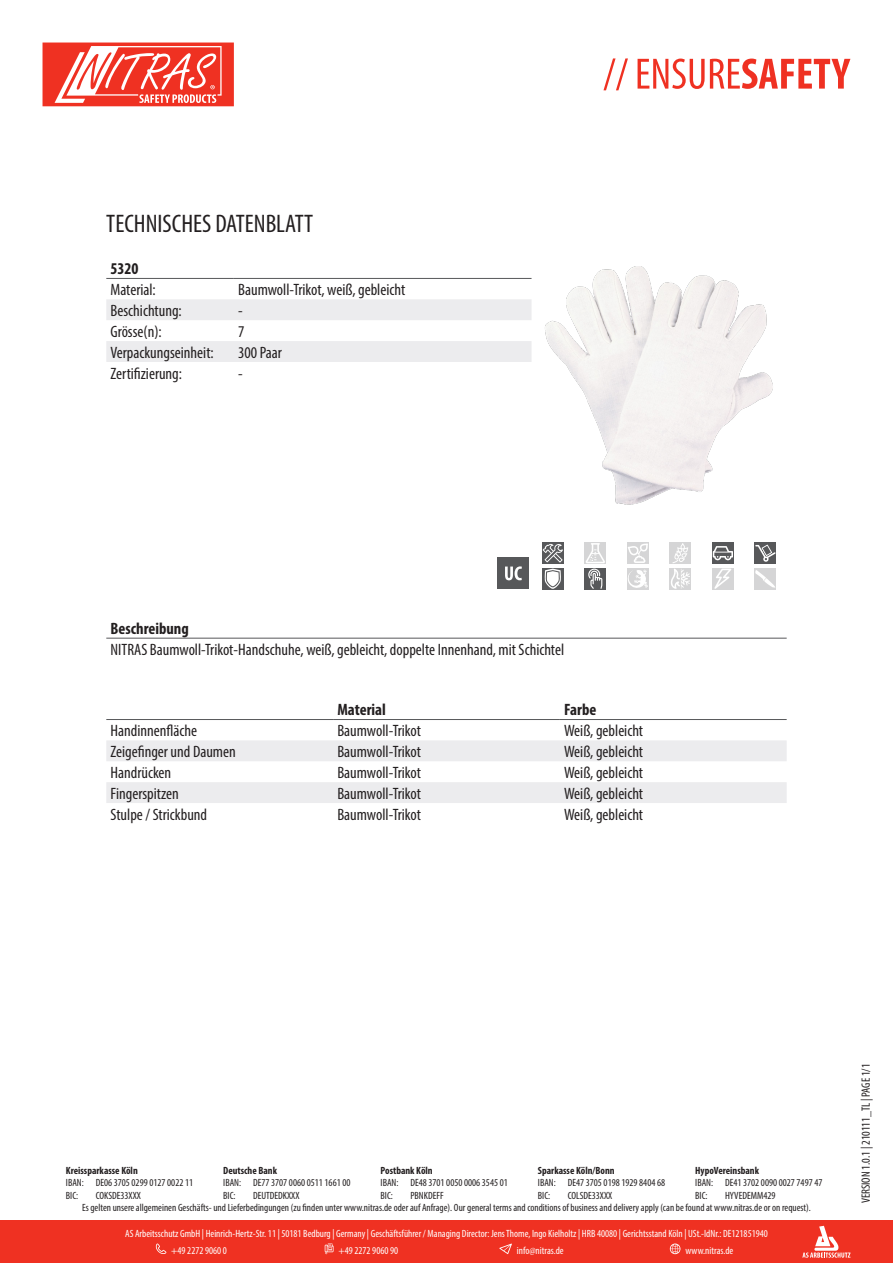
<style>
.page{position:relative;width:893px;height:1263px;background:#fff}
.page>*{position:absolute;margin:0;border:0;box-sizing:border-box;transform-origin:0 0}
.t1{font:condensed 25.5px "Myriad Pro";color:#231f20}
.t2{font:condensed 16.5px "Myriad Pro";color:#231f20}
.t3{font:700 condensed 16.5px "Myriad Pro";color:#231f20}
.t4{font:condensed 12px "Myriad Pro";color:#231f20}
.t5{font:condensed 10.5px/12.6px "Myriad Pro";color:#231f20}
.t6{font:condensed 10.5px/17px "Myriad Pro";color:#fff}
.t7{font:700 condensed 10.5px "Myriad Pro";color:#231f20}
</style>
<div class="page">
<svg style="left:603px;top:58px;width:247px;height:32px"></svg>
<svg style="left:43px;top:43px;width:191px;height:63px"></svg>
<div style="left:0;top:1220px;width:893px;height:43px;background:#ef3122"></div>
<svg style="left:802px;top:1226px;width:48px;height:32px"></svg>
<svg style="left:156px;top:1243px;width:10px;height:11px"></svg>
<svg style="left:325px;top:1243px;width:9px;height:11px"></svg>
<svg style="left:499px;top:1243px;width:13px;height:11px"></svg>
<svg style="left:670px;top:1243px;width:10px;height:11px"></svg>
<svg style="left:106px;top:299px;width:425px;height:63px"></svg>
<hr style="left:106px;top:278px;width:128px;height:1px;background:#57585a">
<hr style="left:234px;top:278px;width:297px;height:1px;background:#57585a">
<img style="left:531px;top:266px;width:242px;height:239px">
<div style="left:497px;top:557px;width:32px;height:32px;background:#57585a"></div>
<svg style="left:505px;top:566px;width:17px;height:14px"></svg>
<div style="left:542px;top:542px;width:21px;height:22px;background:#57585a"></div>
<svg style="left:543px;top:544px;width:20px;height:18px"></svg>
<div style="left:585px;top:542px;width:21px;height:22px;background:#d5d5d6"></div>
<svg style="left:586px;top:543px;width:19px;height:20px"></svg>
<div style="left:627px;top:542px;width:21px;height:22px;background:#d5d5d6"></div>
<svg style="left:628px;top:543px;width:20px;height:20px"></svg>
<div style="left:670px;top:542px;width:21px;height:22px;background:#d5d5d6"></div>
<div style="left:712px;top:542px;width:21px;height:22px;background:#57585a"></div>
<svg style="left:713px;top:546px;width:20px;height:14px"></svg>
<div style="left:755px;top:542px;width:21px;height:22px;background:#57585a"></div>
<svg style="left:755px;top:545px;width:21px;height:17px"></svg>
<div style="left:542px;top:568px;width:21px;height:21px;background:#57585a"></div>
<svg style="left:544px;top:569px;width:17px;height:20px"></svg>
<div style="left:585px;top:568px;width:21px;height:21px;background:#57585a"></div>
<svg style="left:588px;top:569px;width:14px;height:20px"></svg>
<div style="left:627px;top:568px;width:21px;height:21px;background:#d5d5d6"></div>
<svg style="left:628px;top:569px;width:20px;height:19px"></svg>
<div style="left:670px;top:568px;width:21px;height:21px;background:#d5d5d6"></div>
<svg style="left:671px;top:543px;width:19px;height:46px"></svg>
<div style="left:712px;top:568px;width:21px;height:21px;background:#d5d5d6"></div>
<svg style="left:714px;top:569px;width:17px;height:20px"></svg>
<div style="left:755px;top:568px;width:21px;height:21px;background:#d5d5d6"></div>
<svg style="left:755px;top:570px;width:20px;height:18px"></svg>
<hr style="left:106px;top:638px;width:681px;height:1px;background:#57585a">
<svg style="left:106px;top:740px;width:681px;height:63px"></svg>
<hr style="left:106px;top:719px;width:227px;height:1px;background:#57585a">
<hr style="left:333px;top:719px;width:227px;height:1px;background:#57585a">
<hr style="left:560px;top:719px;width:227px;height:1px;background:#57585a">
<p class="t1" style="left:106px;top:208px;width:208px">TECHNISCHES DATENBLATT</p>
<p class="t3" style="left:111px;top:258px;width:30px">5320</p>
<p class="t2" style="left:111px;top:280px;width:47px">Material:</p>
<p class="t2" style="left:238px;top:280px;width:169px">Baumwoll-Trikot, weiß, gebleicht</p>
<p class="t2" style="left:111px;top:300px;width:73px">Beschichtung:</p>
<p class="t2" style="left:238px;top:300px;width:6px">-</p>
<p class="t2" style="left:111px;top:321px;width:53px">Grösse(n):</p>
<p class="t2" style="left:238px;top:321px;width:8px">7</p>
<p class="t2" style="left:111px;top:342px;width:105px">Verpackungseinheit:</p>
<p class="t2" style="left:238px;top:342px;width:45px">300 Paar</p>
<p class="t2" style="left:111px;top:363px;width:73px">Zertifizierung:</p>
<p class="t2" style="left:238px;top:363px;width:6px">-</p>
<p class="t3" style="left:111px;top:618px;width:80px">Beschreibung</p>
<p class="t2" style="left:111px;top:639px;width:455px">NITRAS Baumwoll-Trikot-Handschuhe, weiß, gebleicht, doppelte Innenhand, mit Schichtel</p>
<p class="t3" style="left:337px;top:699px;width:50px">Material</p>
<p class="t3" style="left:564px;top:699px;width:34px">Farbe</p>
<p class="t2" style="left:111px;top:721px;width:88px">Handinnenfläche</p>
<p class="t2" style="left:337px;top:721px;width:85px">Baumwoll-Trikot</p>
<p class="t2" style="left:564px;top:721px;width:80px">Weiß, gebleicht</p>
<p class="t2" style="left:111px;top:742px;width:127px">Zeigefinger und Daumen</p>
<p class="t2" style="left:337px;top:742px;width:85px">Baumwoll-Trikot</p>
<p class="t2" style="left:564px;top:742px;width:80px">Weiß, gebleicht</p>
<p class="t2" style="left:111px;top:762px;width:62px">Handrücken</p>
<p class="t2" style="left:337px;top:762px;width:85px">Baumwoll-Trikot</p>
<p class="t2" style="left:564px;top:762px;width:80px">Weiß, gebleicht</p>
<p class="t2" style="left:111px;top:783px;width:70px">Fingerspitzen</p>
<p class="t2" style="left:337px;top:783px;width:85px">Baumwoll-Trikot</p>
<p class="t2" style="left:564px;top:783px;width:80px">Weiß, gebleicht</p>
<p class="t2" style="left:111px;top:804px;width:98px">Stulpe / Strickbund</p>
<p class="t2" style="left:337px;top:804px;width:85px">Baumwoll-Trikot</p>
<p class="t2" style="left:564px;top:804px;width:80px">Weiß, gebleicht</p>
<p class="t7" style="left:66px;top:1164px;width:73px">Kreissparkasse Köln</p>
<p class="t7" style="left:223px;top:1164px;width:55px">Deutsche Bank</p>
<p class="t7" style="left:381px;top:1164px;width:54px">Postbank Köln</p>
<p class="t7" style="left:538px;top:1164px;width:78px">Sparkasse Köln/Bonn</p>
<p class="t7" style="left:695px;top:1164px;width:65px">HypoVereinsbank</p>
<p class="t5" style="left:66px;top:1176px;width:19px">IBAN:<br>BIC:</p>
<p class="t5" style="left:96px;top:1176px;width:99px">DE06 3705 0299 0127 0022 11<br>COKSDE33XXX</p>
<p class="t5" style="left:223px;top:1176px;width:19px">IBAN:<br>BIC:</p>
<p class="t5" style="left:253px;top:1176px;width:99px">DE77 3707 0060 0511 1661 00<br>DEUTDEDKXXX</p>
<p class="t5" style="left:381px;top:1176px;width:19px">IBAN:<br>BIC:</p>
<p class="t5" style="left:410px;top:1176px;width:99px">DE48 3701 0050 0006 3545 01<br>PBNKDEFF</p>
<p class="t5" style="left:538px;top:1176px;width:19px">IBAN:<br>BIC:</p>
<p class="t5" style="left:568px;top:1176px;width:99px">DE47 3705 0198 1929 8404 68<br>COLSDE33XXX</p>
<p class="t5" style="left:695px;top:1176px;width:19px">IBAN:<br>BIC:</p>
<p class="t5" style="left:725px;top:1176px;width:99px">DE41 3702 0090 0027 7497 47</p>
<p class="t5" style="left:725px;top:1189px;width:52px">HYVEDEMM429</p>
<p class="t5" style="left:82px;top:1201px;width:730px">Es gelten unsere allgemeinen Geschäfts- und Lieferbedingungen (zu finden unter www.nitras.de oder auf Anfrage). Our general terms and conditions of business and delivery apply (can be found at www.nitras.de or on request).</p>
<p class="t6" style="left:171px;top:1225px;width:598px;text-indent:-46px">AS Arbeitsschutz GmbH | Heinrich-Hertz-Str. 11 | 50181 Bedburg | Germany | Geschäftsführer / Managing Director: Jens Thome, Ingo Kielholtz | HRB 40080 | Gerichtsstand Köln | USt.-IdNr.: DE121851940 +49 2272 9060 0</p>
<p class="t6" style="left:338px;top:1242px;width:61px">+49 2272 9060 90</p>
<p class="t6" style="left:517px;top:1242px;width:48px">info@nitras.de</p>
<p class="t6" style="left:685px;top:1242px;width:49px">www.nitras.de</p>
<p class="t4" style="left:859px;top:1203px;width:141px;rotate:-90deg">VERSION 1.0.1 | 210111_TL | PAGE 1/1</p>
</div>
